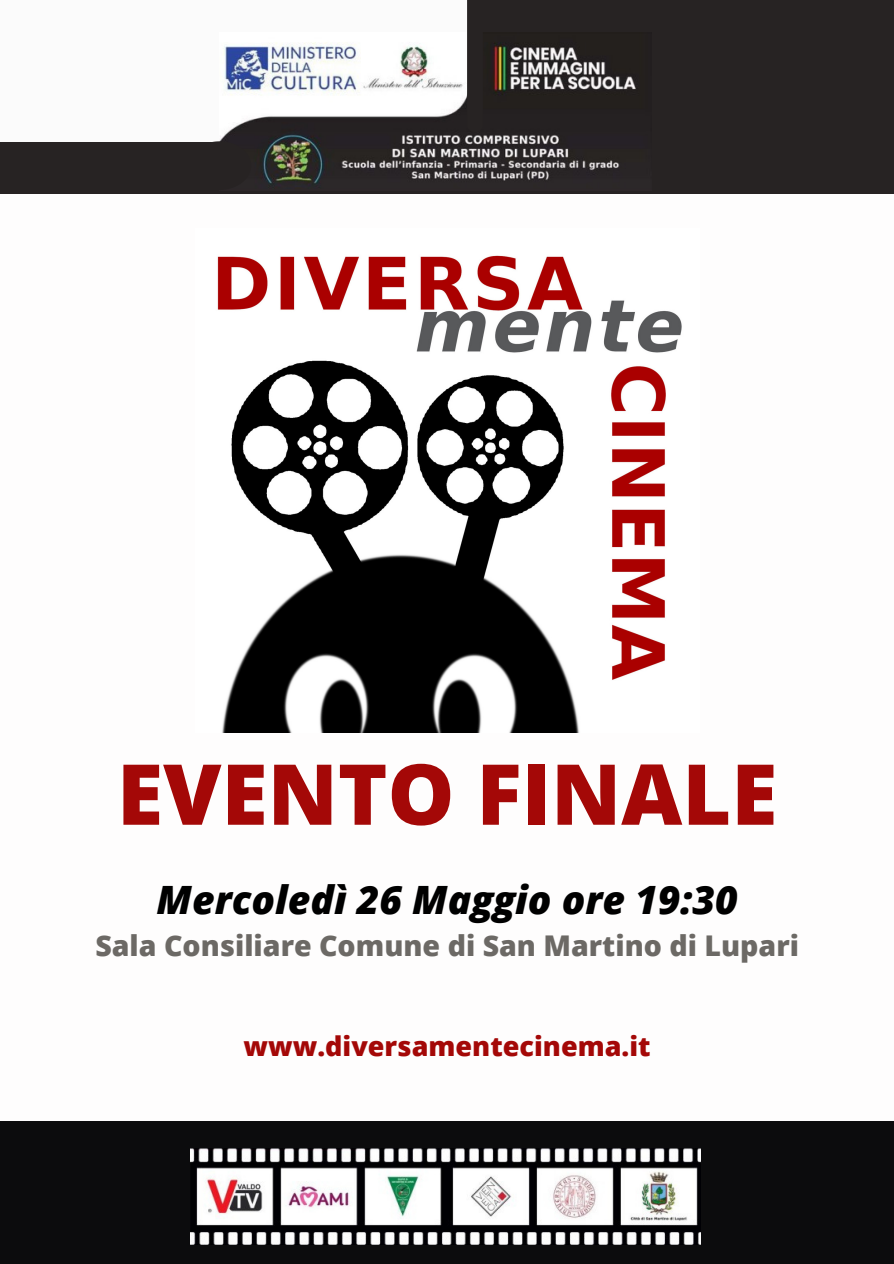
<style>
.page{position:relative;width:894px;height:1264px;background:#fff}
.page>*{position:absolute;margin:0;border:0;box-sizing:border-box;transform-origin:0 0}
.t1{font:800 84px "Open Sans";color:#a40807}
.t2{font:italic 800 39px "Open Sans";color:#000}
.t3{font:800 28.5px "Open Sans";color:#6c6965}
.t4{font:800 27px "Open Sans";color:#a40807}
</style>
<div class="page">
<div style="left:0;top:0;width:893px;height:1263px;background:#272323"></div>
<div style="left:0;top:194px;width:893px;height:932px;background:#fefdfd"></div>
<div style="left:0;top:0;width:479px;height:142px;background:#fbfbfb"></div>
<img style="left:220px;top:42px;width:416px;height:147px">
<img style="left:217px;top:255px;width:465px;height:477px">
<div style="left:0;top:1121px;width:893px;height:142px;background:#0c0c0d"></div>
<img style="left:190px;top:1148px;width:510px;height:96px">
<svg style="left:212px;top:141px;width:39px;height:48px"></svg>
<div style="left:467px;top:0;width:15px;height:125px;background:#272323"></div>
<p class="t1" style="left:117px;top:735px;width:661px">EVENTO FINALE</p>
<p class="t2" style="left:156px;top:872px;width:582px">Mercoledì 26 Maggio ore 19:30</p>
<p class="t3" style="left:95px;top:926px;width:705px">Sala Consiliare Comune di San Martino di Lupari</p>
<p class="t4" style="left:243px;top:1026px;width:408px">www.diversamentecinema.it</p>
</div>
